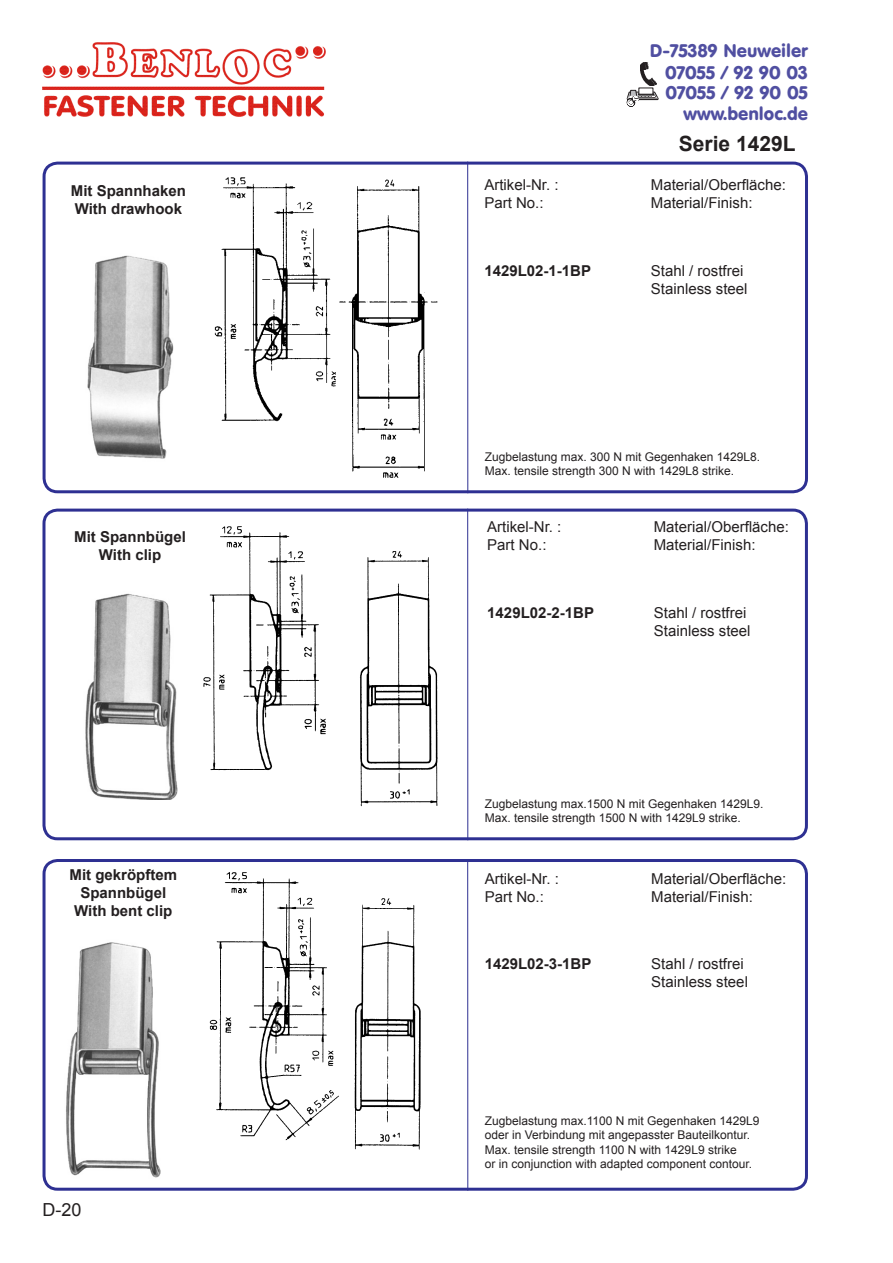
<style>
.page{position:relative;width:893px;height:1263px;background:#fff}
.page>*{position:absolute;margin:0;border:0;box-sizing:border-box;transform-origin:0 0}
.t1{font:700 21px "Arial";color:#231f20}
.t2{font:18px "VAG Rounded BT";color:#504fa1}
.t3{font:18px "Arial";color:#231f20}
.t4{font:15px/18px "Arial";color:#231f20}
.t5{font:700 15px/18px "Arial";color:#231f20;text-align:center}
.t6{font:12px "Arial";color:#231f20}
</style>
<div class="page">
<svg style="left:627px;top:90px;width:31px;height:16px"></svg>
<img style="left:640px;top:63px;width:16px;height:22px">
<img style="left:43px;top:43px;width:283px;height:74px">
<div style="left:43px;top:162px;width:765px;height:331px;border:3px solid #2e3092;border-radius:14px"></div>
<hr style="left:467px;top:162px;width:1px;height:331px;background:#2e3092">
<div style="left:43px;top:859px;width:765px;height:332px;border:3px solid #2e3092;border-radius:14px"></div>
<img style="left:87px;top:255px;width:87px;height:204px">
<img style="left:214px;top:177px;width:224px;height:301px">
<hr style="left:467px;top:509px;width:1px;height:331px;background:#2e3092">
<div style="left:42px;top:509px;width:766px;height:331px;border:3px solid #2e3092;border-radius:14px"></div>
<hr style="left:467px;top:859px;width:1px;height:332px;background:#2e3092">
<img style="left:85px;top:593px;width:93px;height:207px">
<img style="left:203px;top:526px;width:235px;height:281px">
<img style="left:66px;top:942px;width:95px;height:236px">
<img style="left:209px;top:872px;width:212px;height:278px">
<p class="t5" style="left:71px;top:182px;width:117px">Mit Spannhaken</p>
<p class="t5" style="left:75px;top:200px;width:109px">With drawhook</p>
<p class="t5" style="left:74px;top:528px;width:113px">Mit Spannbügel</p>
<p class="t5" style="left:99px;top:546px;width:64px">With clip</p>
<p class="t5" style="left:70px;top:866px;width:109px">Mit gekröpftem<br>Spannbügel</p>
<p class="t5" style="left:74px;top:902px;width:100px">With bent clip</p>
<p class="t3" style="left:43px;top:1198px;width:41px">D-20</p>
<p class="t2" style="left:650px;top:39px;width:160px">D-75389 Neuweiler</p>
<p class="t2" style="left:665px;top:61px;width:144px">07055 / 92 90 03</p>
<p class="t2" style="left:665px;top:82px;width:144px">07055 / 92 90 05</p>
<p class="t2" style="left:684px;top:102px;width:126px">www.benloc.de</p>
<p class="t1" style="left:679px;top:130px;width:118px">Serie 1429L</p>
<p class="t4" style="left:484px;top:176px;width:76px">Artikel-Nr. :</p>
<p class="t4" style="left:651px;top:176px;width:137px">Material/Oberfläche:</p>
<p class="t4" style="left:484px;top:194px;width:61px">Part No.:</p>
<p class="t4" style="left:651px;top:194px;width:103px">Material/Finish:</p>
<p class="t5" style="left:484px;top:262px;width:108px">1429L02-1-1BP</p>
<p class="t4" style="left:651px;top:262px;width:98px">Stahl / rostfrei<br>Stainless steel</p>
<p class="t6" style="left:485px;top:448px;width:277px">Zugbelastung max. 300 N mit Gegenhaken 1429L8.</p>
<p class="t6" style="left:485px;top:463px;width:251px">Max. tensile strength 300 N with 1429L8 strike.</p>
<p class="t4" style="left:487px;top:518px;width:76px">Artikel-Nr. :</p>
<p class="t4" style="left:654px;top:518px;width:137px">Material/Oberfläche:</p>
<p class="t4" style="left:487px;top:536px;width:61px">Part No.:</p>
<p class="t4" style="left:654px;top:536px;width:103px">Material/Finish:</p>
<p class="t5" style="left:487px;top:604px;width:108px">1429L02-2-1BP</p>
<p class="t4" style="left:654px;top:604px;width:98px">Stahl / rostfrei<br>Stainless steel</p>
<p class="t6" style="left:485px;top:795px;width:280px">Zugbelastung max.1500 N mit Gegenhaken 1429L9.</p>
<p class="t6" style="left:485px;top:810px;width:258px">Max. tensile strength 1500 N with 1429L9 strike.</p>
<p class="t4" style="left:485px;top:869px;width:76px">Artikel-Nr. :</p>
<p class="t4" style="left:651px;top:869px;width:137px">Material/Oberfläche:</p>
<p class="t4" style="left:485px;top:887px;width:61px">Part No.:</p>
<p class="t4" style="left:651px;top:887px;width:103px">Material/Finish:</p>
<p class="t5" style="left:485px;top:955px;width:108px">1429L02-3-1BP</p>
<p class="t4" style="left:651px;top:955px;width:98px">Stahl / rostfrei<br>Stainless steel</p>
<p class="t6" style="left:485px;top:1113px;width:276px">Zugbelastung max.1100 N mit Gegenhaken 1429L9</p>
<p class="t6" style="left:485px;top:1127px;width:267px">oder in Verbindung mit angepasster Bauteilkontur.</p>
<p class="t6" style="left:485px;top:1142px;width:253px">Max. tensile strength 1100 N with 1429L9 strike</p>
<p class="t6" style="left:485px;top:1156px;width:269px">or in conjunction with adapted component contour.</p>
</div>
